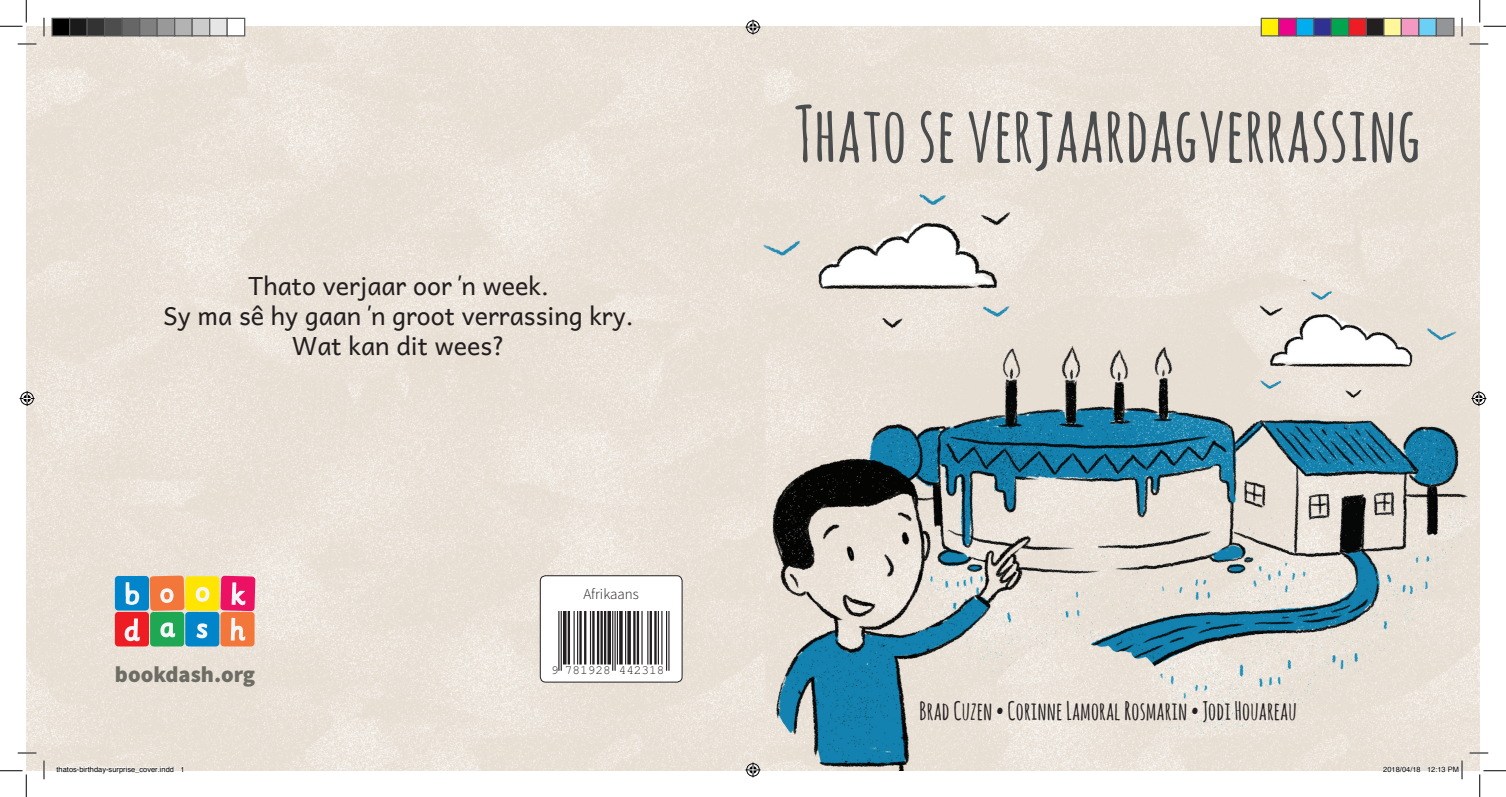
<style>
.page{position:relative;width:1506px;height:797px;background:#fff}
.page>*{position:absolute;margin:0;border:0;box-sizing:border-box;transform-origin:0 0}
.t1{font:700 76px "Amatic SC";color:#4b4c4d}
.t2{font:25px/30px "Andika";color:#231f20;text-align:center}
.t3{font:700 25px "Amatic SC";color:#231f20}
.t4{font:900 22.62px "Source Sans Pro";color:#6d6d65}
.t5{font:300 15px "Source Sans Pro";color:#231f20}
.t6{font:12.75px "OCRB";color:#231f20}
.t7{font:7.5px "Helvetica";color:#000}
</style>
<div class="page">
<img style="left:26px;top:26px;width:1453px;height:744px">
<div style="left:185px;top:576px;width:34px;height:35px;background:#ffe501;border-radius:3px"></div>
<div style="left:115px;top:612px;width:34px;height:34px;background:#ee1d23;border-radius:3px"></div>
<div style="left:150px;top:612px;width:34px;height:34px;background:#1ea853;border-radius:3px"></div>
<div style="left:185px;top:612px;width:34px;height:34px;background:#0084ca;border-radius:3px"></div>
<div style="left:115px;top:576px;width:34px;height:34px;background:#0084ca;border-radius:3px"></div>
<div style="left:220px;top:612px;width:34px;height:34px;background:#f3773a;border-radius:3px"></div>
<svg style="left:126px;top:582px;width:13px;height:23px"></svg>
<svg style="left:150px;top:575px;width:34px;height:36px"></svg>
<svg style="left:196px;top:587px;width:13px;height:15px"></svg>
<svg style="left:220px;top:576px;width:35px;height:35px"></svg>
<svg style="left:124px;top:618px;width:16px;height:24px"></svg>
<svg style="left:160px;top:622px;width:16px;height:15px"></svg>
<svg style="left:196px;top:623px;width:11px;height:15px"></svg>
<svg style="left:231px;top:618px;width:14px;height:23px"></svg>
<div style="left:540px;top:575px;width:142px;height:107px;background:#fff;border-radius:5px"></div>
<div style="left:540px;top:575px;width:142px;height:107px;border:1px solid #231f20;border-radius:5px"></div>
<hr style="left:558px;top:611px;width:1px;height:59px;background:#231f20">
<hr style="left:560px;top:611px;width:2px;height:59px;background:#231f20">
<hr style="left:563px;top:611px;width:3px;height:53px;background:#231f20">
<hr style="left:567px;top:611px;width:3px;height:53px;background:#231f20">
<hr style="left:573px;top:611px;width:1px;height:53px;background:#231f20">
<hr style="left:577px;top:611px;width:1px;height:53px;background:#231f20">
<hr style="left:579px;top:611px;width:2px;height:53px;background:#231f20">
<hr style="left:584px;top:611px;width:2px;height:53px;background:#231f20">
<hr style="left:590px;top:611px;width:1px;height:53px;background:#231f20">
<hr style="left:592px;top:611px;width:2px;height:53px;background:#231f20">
<hr style="left:597px;top:611px;width:2px;height:53px;background:#231f20">
<hr style="left:600px;top:611px;width:3px;height:53px;background:#231f20">
<hr style="left:604px;top:611px;width:2px;height:53px;background:#231f20">
<svg style="left:607px;top:611px;width:4px;height:53px"></svg>
<hr style="left:612px;top:611px;width:1px;height:59px;background:#231f20">
<hr style="left:614px;top:611px;width:1px;height:59px;background:#231f20">
<hr style="left:617px;top:611px;width:1px;height:53px;background:#231f20">
<hr style="left:619px;top:611px;width:3px;height:53px;background:#231f20">
<hr style="left:625px;top:611px;width:1px;height:53px;background:#231f20">
<svg style="left:627px;top:611px;width:4px;height:53px"></svg>
<hr style="left:633px;top:611px;width:2px;height:53px;background:#231f20">
<hr style="left:636px;top:611px;width:3px;height:53px;background:#231f20">
<hr style="left:641px;top:611px;width:1px;height:53px;background:#231f20">
<hr style="left:647px;top:611px;width:1px;height:53px;background:#231f20">
<hr style="left:649px;top:611px;width:3px;height:53px;background:#231f20">
<hr style="left:654px;top:611px;width:2px;height:53px;background:#231f20">
<hr style="left:657px;top:611px;width:2px;height:53px;background:#231f20">
<hr style="left:661px;top:611px;width:1px;height:53px;background:#231f20">
<hr style="left:666px;top:611px;width:1px;height:59px;background:#231f20">
<hr style="left:668px;top:611px;width:1px;height:59px;background:#231f20">
<svg style="left:18px;top:43px;width:18px;height:2px"></svg>
<svg style="left:1469px;top:43px;width:19px;height:2px"></svg>
<svg style="left:18px;top:752px;width:18px;height:1px"></svg>
<svg style="left:1469px;top:752px;width:19px;height:1px"></svg>
<svg style="left:43px;top:18px;width:2px;height:18px"></svg>
<svg style="left:43px;top:760px;width:2px;height:19px"></svg>
<svg style="left:1461px;top:18px;width:1px;height:18px"></svg>
<svg style="left:0;top:0;width:27px;height:27px"></svg>
<svg style="left:0;top:770px;width:27px;height:27px"></svg>
<svg style="left:1479px;top:0;width:26px;height:27px"></svg>
<svg style="left:1479px;top:770px;width:26px;height:27px"></svg>
<svg style="left:745px;top:20px;width:15px;height:15px"></svg>
<svg style="left:745px;top:762px;width:15px;height:15px"></svg>
<svg style="left:20px;top:391px;width:15px;height:15px"></svg>
<svg style="left:1471px;top:391px;width:15px;height:15px"></svg>
<div style="left:52px;top:18px;width:18px;height:18px;background:#000"></div>
<div style="left:51px;top:18px;width:19px;height:18px;border:1px solid #595959"></div>
<div style="left:70px;top:18px;width:17px;height:18px;background:#1a1a1a"></div>
<div style="left:69px;top:18px;width:19px;height:18px;border:1px solid #595959"></div>
<div style="left:87px;top:18px;width:18px;height:18px;background:#333"></div>
<div style="left:86px;top:18px;width:19px;height:18px;border:1px solid #595959"></div>
<div style="left:105px;top:18px;width:17px;height:18px;background:#4d4d4d"></div>
<div style="left:104px;top:18px;width:19px;height:18px;border:1px solid #595959"></div>
<div style="left:122px;top:18px;width:18px;height:18px;background:#666"></div>
<div style="left:121px;top:18px;width:19px;height:18px;border:1px solid #595959"></div>
<div style="left:140px;top:18px;width:17px;height:18px;background:#808080"></div>
<div style="left:139px;top:18px;width:19px;height:18px;border:1px solid #595959"></div>
<div style="left:157px;top:18px;width:18px;height:18px;background:#999"></div>
<div style="left:156px;top:18px;width:19px;height:18px;border:1px solid #595959"></div>
<div style="left:175px;top:18px;width:17px;height:18px;background:#b3b3b3"></div>
<div style="left:174px;top:18px;width:19px;height:18px;border:1px solid #595959"></div>
<div style="left:192px;top:18px;width:18px;height:18px;background:#ccc"></div>
<div style="left:191px;top:18px;width:19px;height:18px;border:1px solid #595959"></div>
<div style="left:210px;top:18px;width:17px;height:18px;background:#e6e6e6"></div>
<div style="left:209px;top:18px;width:19px;height:18px;border:1px solid #595959"></div>
<div style="left:227px;top:18px;width:18px;height:18px;background:#fff"></div>
<div style="left:226px;top:18px;width:19px;height:18px;border:1px solid #595959"></div>
<div style="left:1261px;top:18px;width:17px;height:18px;background:#fff101"></div>
<div style="left:1260px;top:18px;width:19px;height:18px;border:1px solid #595959"></div>
<div style="left:1278px;top:18px;width:18px;height:18px;background:#ed028c"></div>
<div style="left:1278px;top:18px;width:18px;height:18px;border:1px solid #595959"></div>
<div style="left:1296px;top:18px;width:17px;height:18px;background:#00aeef"></div>
<div style="left:1295px;top:18px;width:19px;height:18px;border:1px solid #595959"></div>
<div style="left:1313px;top:18px;width:18px;height:18px;background:#2e3092"></div>
<div style="left:1313px;top:18px;width:18px;height:18px;border:1px solid #595959"></div>
<div style="left:1331px;top:18px;width:17px;height:18px;background:#00a54f"></div>
<div style="left:1330px;top:18px;width:19px;height:18px;border:1px solid #595959"></div>
<div style="left:1348px;top:18px;width:18px;height:18px;background:#ee1d23"></div>
<div style="left:1348px;top:18px;width:18px;height:18px;border:1px solid #595959"></div>
<div style="left:1366px;top:18px;width:17px;height:18px;background:#231f20"></div>
<div style="left:1365px;top:18px;width:19px;height:18px;border:1px solid #595959"></div>
<div style="left:1383px;top:18px;width:18px;height:18px;background:#fff79a"></div>
<div style="left:1383px;top:18px;width:18px;height:18px;border:1px solid #595959"></div>
<div style="left:1401px;top:18px;width:17px;height:18px;background:#f499c2"></div>
<div style="left:1400px;top:18px;width:19px;height:18px;border:1px solid #595959"></div>
<div style="left:1418px;top:18px;width:18px;height:18px;background:#6bcff6"></div>
<div style="left:1418px;top:18px;width:18px;height:18px;border:1px solid #595959"></div>
<div style="left:1436px;top:18px;width:17px;height:18px;background:#939598"></div>
<div style="left:1435px;top:18px;width:19px;height:18px;border:1px solid #595959"></div>
<svg style="left:56px;top:765px;width:118px;height:6px"></svg>
<svg style="left:180px;top:766px;width:3px;height:5px"></svg>
<svg style="left:1382px;top:765px;width:38px;height:6px"></svg>
<svg style="left:1427px;top:760px;width:35px;height:19px"></svg>
<p class="t2" style="left:164px;top:271px;width:471px">Thato verjaar oor ŉ week.<br>Sy ma sê hy gaan ŉ groot verrassing kry.<br>Wat kan dit wees?</p>
<p class="t4" style="left:115px;top:658px;width:142px">bookdash.org</p>
<p class="t5" style="left:583px;top:585px;width:57px">Afrikaans</p>
<p class="t6" style="left:551px;top:662px;width:115px">9 781928 442318</p>
<h1 class="t1" style="left:793px;top:79px;width:629px">Thato se verjaardagverrassing</h1>
<p class="t3" style="left:919px;top:693px;width:379px">Brad Cuzen • Corinne Lamoral Rosmarin • Jodi Houareau</p>
<p class="t7" style="left:56px;top:763px;width:129px">thatos-birthday-surprise_cover.indd 1</p>
<p class="t7" style="left:1383px;top:763px;width:77px">2018/04/18 12:13 PM</p>
</div>
